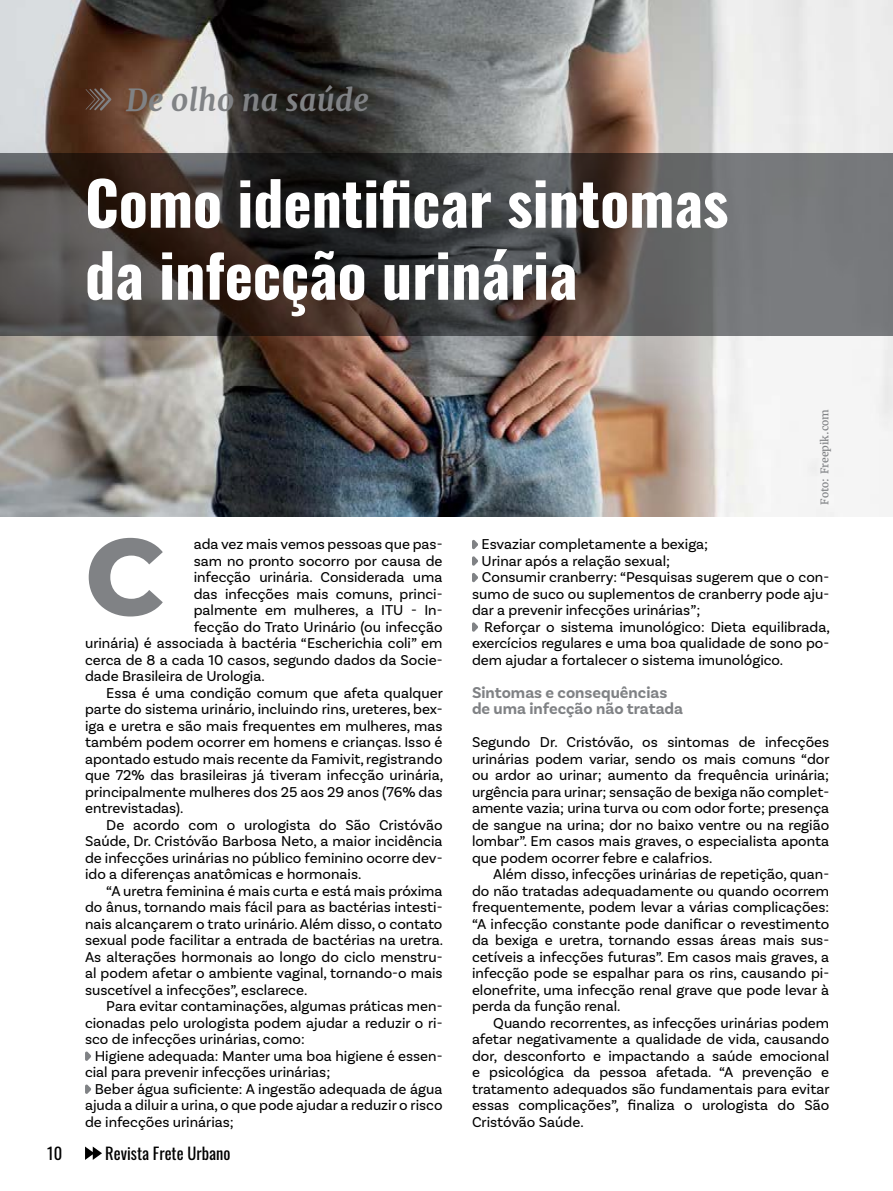
<style>
.page{position:relative;width:893px;height:1191px;background:#fff}
.page>*{position:absolute;margin:0;border:0;box-sizing:border-box;transform-origin:0 0}
.t1{font:800 108px "Montserrat";color:#808285}
.t2{font:700 60px/72px "Oswald";color:#fff}
.t3{font:italic 700 30px "Merriweather";letter-spacing:.01em;color:#808285}
.t4{font:700 16.5px/16.5px "Basic Sans";color:#808285}
.t5{font:16.5px "Oswald";color:#000}
.t6{font:15px/16.5px "Basic Sans";color:#000;text-align:justify}
.t7{font:10.5px "Merriweather";color:#808285}
</style>
<div class="page">
<svg style="left:85px;top:1146px;width:17px;height:14px"></svg>
<img style="left:0;top:0;width:893px;height:516px">
<svg style="left:85px;top:1051px;width:6px;height:10px"></svg>
<svg style="left:85px;top:1084px;width:6px;height:10px"></svg>
<svg style="left:86px;top:88px;width:25px;height:23px"></svg>
<svg style="left:0;top:153px;width:893px;height:183px"></svg>
<svg style="left:472px;top:539px;width:6px;height:11px"></svg>
<svg style="left:472px;top:556px;width:6px;height:10px"></svg>
<svg style="left:472px;top:573px;width:6px;height:10px"></svg>
<svg style="left:472px;top:622px;width:6px;height:10px"></svg>
<h3 class="t3" style="left:126px;top:81px;width:244px">De olho na saúde</h3>
<h2 class="t2" style="left:85px;top:171px;width:645px">Como identificar sintomas da infecção urinária</h2>
<p class="t7" style="left:818px;top:504px;width:97px;rotate:-90deg">Foto: Freepik.com</p>
<h1 class="t1" style="left:85px;top:497px;width:81px">C</h1>
<p class="t6" style="left:194px;top:536px;width:250px">ada vez mais vemos pessoas que pas-</p>
<p class="t6" style="left:194px;top:552px;width:250px">sam no pronto socorro por causa de</p>
<p class="t6" style="left:194px;top:569px;width:250px">infecção urinária. Considerada uma</p>
<p class="t6" style="left:194px;top:585px;width:250px">das infecções mais comuns, princi-</p>
<p class="t6" style="left:194px;top:602px;width:250px">palmente em mulheres, a ITU - In-</p>
<p class="t6" style="left:194px;top:618px;width:250px">fecção do Trato Urinário (ou infecção</p>
<p class="t6" style="left:85px;top:635px;width:359px">urinária) é associada à bactéria “Escherichia coli” em</p>
<p class="t6" style="left:85px;top:651px;width:359px">cerca de 8 a cada 10 casos, segundo dados da Socie-</p>
<p class="t6" style="left:85px;top:668px;width:181px">dade Brasileira de Urologia.</p>
<p class="t6" style="left:106px;top:684px;width:338px">Essa é uma condição comum que afeta qualquer</p>
<p class="t6" style="left:85px;top:701px;width:359px">parte do sistema urinário, incluindo rins, ureteres, bex-</p>
<p class="t6" style="left:85px;top:717px;width:359px">iga e uretra e são mais frequentes em mulheres, mas</p>
<p class="t6" style="left:85px;top:734px;width:359px">também podem ocorrer em homens e crianças. Isso é</p>
<p class="t6" style="left:85px;top:750px;width:359px">apontado estudo mais recente da Famivit, registrando</p>
<p class="t6" style="left:85px;top:767px;width:360px">que 72% das brasileiras já tiveram infecção urinária,</p>
<p class="t6" style="left:85px;top:783px;width:359px">principalmente mulheres dos 25 aos 29 anos (76% das</p>
<p class="t6" style="left:85px;top:800px;width:100px">entrevistadas).</p>
<p class="t6" style="left:106px;top:816px;width:338px">De acordo com o urologista do São Cristóvão</p>
<p class="t6" style="left:85px;top:833px;width:359px">Saúde, Dr. Cristóvão Barbosa Neto, a maior incidência</p>
<p class="t6" style="left:85px;top:849px;width:359px">de infecções urinárias no público feminino ocorre dev-</p>
<p class="t6" style="left:85px;top:866px;width:278px">ido a diferenças anatômicas e hormonais.</p>
<p class="t6" style="left:106px;top:882px;width:338px">“A uretra feminina é mais curta e está mais próxima</p>
<p class="t6" style="left:85px;top:899px;width:359px">do ânus, tornando mais fácil para as bactérias intesti-</p>
<p class="t6" style="left:85px;top:915px;width:359px">nais alcançarem o trato urinário. Além disso, o contato</p>
<p class="t6" style="left:85px;top:932px;width:360px">sexual pode facilitar a entrada de bactérias na uretra.</p>
<p class="t6" style="left:85px;top:948px;width:359px">As alterações hormonais ao longo do ciclo menstru-</p>
<p class="t6" style="left:85px;top:965px;width:359px">al podem afetar o ambiente vaginal, tornando-o mais</p>
<p class="t6" style="left:85px;top:981px;width:224px">suscetível a infecções”, esclarece.</p>
<p class="t6" style="left:106px;top:998px;width:338px">Para evitar contaminações, algumas práticas men-</p>
<p class="t6" style="left:85px;top:1014px;width:359px">cionadas pelo urologista podem ajudar a reduzir o ri-</p>
<p class="t6" style="left:85px;top:1031px;width:221px">sco de infecções urinárias, como:</p>
<p class="t6" style="left:95px;top:1047px;width:349px">Higiene adequada: Manter uma boa higiene é essen-</p>
<p class="t6" style="left:85px;top:1064px;width:247px">cial para prevenir infecções urinárias;</p>
<p class="t6" style="left:95px;top:1080px;width:349px">Beber água suficiente: A ingestão adequada de água</p>
<p class="t6" style="left:85px;top:1097px;width:359px">ajuda a diluir a urina, o que pode ajudar a reduzir o risco</p>
<p class="t6" style="left:85px;top:1113px;width:150px">de infecções urinárias;</p>
<p class="t5" style="left:47px;top:1138px;width:17px">10</p>
<p class="t5" style="left:105px;top:1138px;width:127px">Revista Frete Urbano</p>
<p class="t6" style="left:482px;top:536px;width:228px">Esvaziar completamente a bexiga;</p>
<p class="t6" style="left:482px;top:552px;width:190px">Urinar após a relação sexual;</p>
<p class="t6" style="left:482px;top:569px;width:349px">Consumir cranberry: “Pesquisas sugerem que o con-</p>
<p class="t6" style="left:472px;top:585px;width:359px">sumo de suco ou suplementos de cranberry pode aju-</p>
<p class="t6" style="left:472px;top:602px;width:230px">dar a prevenir infecções urinárias”;</p>
<p class="t6" style="left:484px;top:618px;width:347px">Reforçar o sistema imunológico: Dieta equilibrada,</p>
<p class="t6" style="left:472px;top:635px;width:359px">exercícios regulares e uma boa qualidade de sono po-</p>
<p class="t6" style="left:472px;top:651px;width:313px">dem ajudar a fortalecer o sistema imunológico.</p>
<p class="t4" style="left:472px;top:684px;width:213px">Sintomas e consequências de uma infecção não tratada</p>
<p class="t6" style="left:472px;top:734px;width:359px">Segundo Dr. Cristóvão, os sintomas de infecções urinárias podem variar, sendo os mais comuns “dor ou ardor ao urinar; aumento da frequência urinária; urgência para urinar; sensação de bexiga não complet&shy;amente vazia; urina turva ou com odor forte; presença de sangue na urina; dor no baixo ventre ou na região lombar”. Em casos mais graves, o especialista aponta que podem ocorrer febre e calafrios.</p>
<p class="t6" style="left:472px;top:866px;width:359px;text-indent:21px">Além disso, infecções urinárias de repetição, quan&shy;do não tratadas adequadamente ou quando ocorrem frequentemente, podem levar a várias complicações: “A infecção constante pode danificar o revestimento da bexiga e uretra, tornando essas áreas mais sus&shy;cetíveis a infecções futuras”. Em casos mais graves, a infecção pode se espalhar para os rins, causando pi&shy;elonefrite, uma infecção renal grave que pode levar à perda da função renal.</p>
<p class="t6" style="left:472px;top:1014px;width:359px;text-indent:21px">Quando recorrentes, as infecções urinárias podem afetar negativamente a qualidade de vida, causando dor, desconforto e impactando a saúde emocional e psicológica da pessoa afetada. “A prevenção e tratamento adequados são fundamentais para evitar essas complicações”, finaliza o urologista do São Cristóvão Saúde.</p>
</div>
